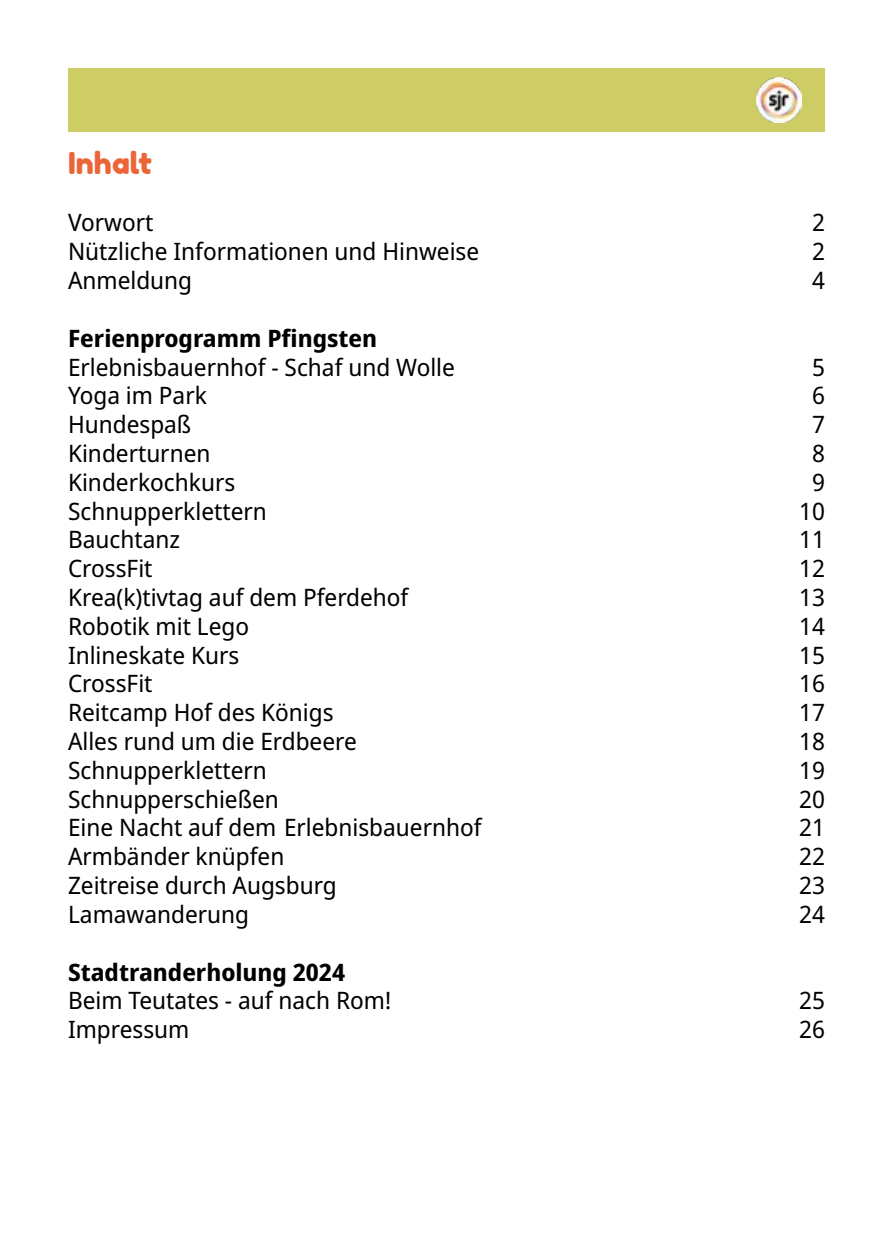
<style>
.page{position:relative;width:893px;height:1259px;background:#fff}
.page>*{position:absolute;margin:0;border:0;box-sizing:border-box;transform-origin:0 0}
.t1{font:30px "Fredoka One";color:#ec6539}
.t2{font:24px "Noto Sans Display";color:#000}
.t3{font:700 24px "Noto Sans Display";color:#000}
</style>
<div class="page">
<div style="left:68px;top:68px;width:757px;height:64px;background:#cecd65"></div>
<img style="left:757px;top:78px;width:44px;height:44px">
<p class="t1" style="left:68px;top:145px;width:86px">Inhalt</p>
<p class="t2" style="left:68px;top:206px;width:87px">Vorwort</p>
<p class="t2" style="left:812px;top:206px;width:14px">2</p>
<p class="t2" style="left:68px;top:234px;width:413px">Nützliche Informationen und Hinweise</p>
<p class="t2" style="left:812px;top:234px;width:14px">2</p>
<p class="t2" style="left:68px;top:263px;width:126px">Anmeldung</p>
<p class="t2" style="left:812px;top:263px;width:14px">4</p>
<p class="t3" style="left:68px;top:321px;width:311px">Ferienprogramm Pfingsten</p>
<p class="t2" style="left:68px;top:350px;width:388px">Erlebnisbauernhof - Schaf und Wolle</p>
<p class="t2" style="left:812px;top:350px;width:14px">5</p>
<p class="t2" style="left:68px;top:378px;width:140px">Yoga im Park</p>
<p class="t2" style="left:812px;top:378px;width:14px">6</p>
<p class="t2" style="left:68px;top:407px;width:125px">Hundespaß</p>
<p class="t2" style="left:812px;top:407px;width:14px">7</p>
<p class="t2" style="left:68px;top:436px;width:144px">Kinderturnen</p>
<p class="t2" style="left:812px;top:436px;width:14px">8</p>
<p class="t2" style="left:68px;top:465px;width:169px">Kinderkochkurs</p>
<p class="t2" style="left:812px;top:465px;width:14px">9</p>
<p class="t2" style="left:68px;top:494px;width:200px">Schnupperklettern</p>
<p class="t2" style="left:799px;top:494px;width:27px">10</p>
<p class="t2" style="left:68px;top:522px;width:114px">Bauchtanz</p>
<p class="t2" style="left:799px;top:522px;width:27px">11</p>
<p class="t2" style="left:68px;top:551px;width:86px">CrossFit</p>
<p class="t2" style="left:799px;top:551px;width:27px">12</p>
<p class="t2" style="left:68px;top:580px;width:342px">Krea(k)tivtag auf dem Pferdehof</p>
<p class="t2" style="left:799px;top:580px;width:27px">13</p>
<p class="t2" style="left:68px;top:609px;width:183px">Robotik mit Lego</p>
<p class="t2" style="left:799px;top:609px;width:27px">14</p>
<p class="t2" style="left:68px;top:638px;width:173px">Inlineskate Kurs</p>
<p class="t2" style="left:799px;top:638px;width:27px">15</p>
<p class="t2" style="left:68px;top:666px;width:86px">CrossFit</p>
<p class="t2" style="left:799px;top:666px;width:27px">16</p>
<p class="t2" style="left:68px;top:695px;width:267px">Reitcamp Hof des Königs</p>
<p class="t2" style="left:799px;top:695px;width:27px">17</p>
<p class="t2" style="left:68px;top:724px;width:290px">Alles rund um die Erdbeere</p>
<p class="t2" style="left:799px;top:724px;width:27px">18</p>
<p class="t2" style="left:68px;top:753px;width:200px">Schnupperklettern</p>
<p class="t2" style="left:799px;top:753px;width:27px">19</p>
<p class="t2" style="left:68px;top:782px;width:212px">Schnupperschießen</p>
<p class="t2" style="left:799px;top:782px;width:27px">20</p>
<p class="t2" style="left:68px;top:810px;width:415px">Eine Nacht auf dem Erlebnisbauernhof</p>
<p class="t2" style="left:799px;top:810px;width:27px">21</p>
<p class="t2" style="left:68px;top:839px;width:218px">Armbänder knüpfen</p>
<p class="t2" style="left:799px;top:839px;width:27px">22</p>
<p class="t2" style="left:68px;top:868px;width:270px">Zeitreise durch Augsburg</p>
<p class="t2" style="left:799px;top:868px;width:27px">23</p>
<p class="t2" style="left:68px;top:897px;width:183px">Lamawanderung</p>
<p class="t2" style="left:799px;top:897px;width:27px">24</p>
<p class="t3" style="left:68px;top:954px;width:279px">Stadtranderholung 2024</p>
<p class="t2" style="left:68px;top:983px;width:325px">Beim Teutates - auf nach Rom!</p>
<p class="t2" style="left:799px;top:983px;width:27px">25</p>
<p class="t2" style="left:68px;top:1012px;width:123px">Impressum</p>
<p class="t2" style="left:799px;top:1012px;width:27px">26</p>
</div>
